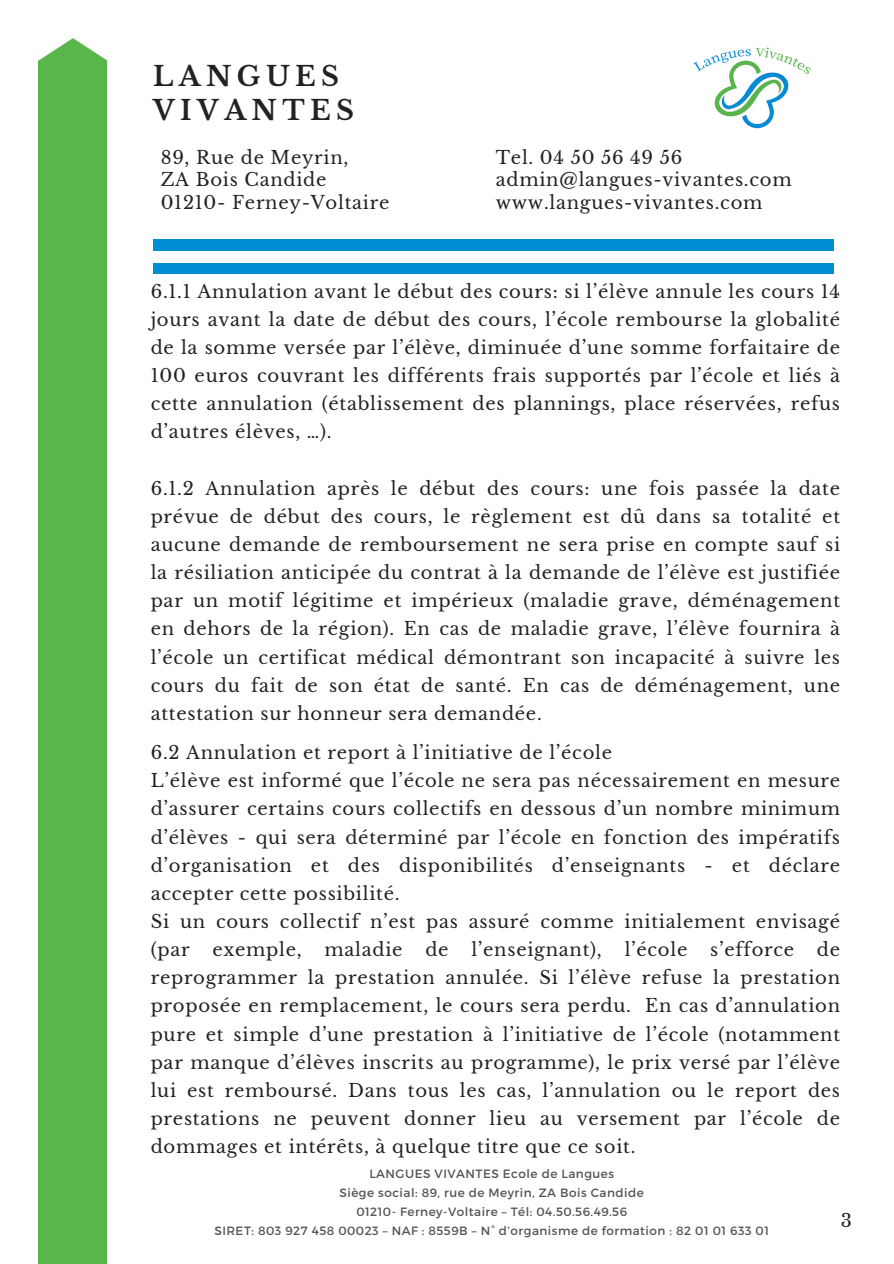
<style>
.page{position:relative;width:894px;height:1264px;background:#fff}
.page>*{position:absolute;margin:0;border:0;box-sizing:border-box;transform-origin:0 0}
.t1{font:700 27px/33.8px "Libre Baskerville";letter-spacing:.2em;color:#222}
.t2{font:18px/28.2px "Libre Baskerville";letter-spacing:.04em;color:#222}
.t3{font:12px "Montserrat";letter-spacing:.04em;color:#545454}
</style>
<div class="page">
<div style="left:39px;top:385px;width:67px;height:878px;background:#58b64a"></div>
<div style="left:39px;top:39px;width:67px;height:346px;background:#58b64a"></div>
<div style="left:153px;top:263px;width:680px;height:11px;background:#008dd4"></div>
<div style="left:153px;top:239px;width:680px;height:11px;background:#008dd4"></div>
<img style="left:693px;top:47px;width:118px;height:82px">
<h1 class="t1" style="left:153px;top:60px;width:202px">LANGUES<br>VIVANTES</h1>
<h2 class="t2" style="left:161px;top:146px;width:230px;line-height:22.5px">89, Rue de Meyrin,<br>ZA Bois Candide<br>01210- Ferney-Voltaire</h2>
<p class="t2" style="left:495px;top:146px;width:297px;line-height:22.5px">Tel. 04 50 56 49 56 admin@langues-vivantes.com www.langues-vivantes.com</p>
<h2 class="t2" style="left:151px;top:277px;width:690px;text-align:justify">6.1.1 Annulation avant le début des cours: si l’élève annule les cours 14 jours avant la date de début des cours, l’école rembourse la globalité de la somme versée par l’élève, diminuée d’une somme forfaitaire de 100 euros couvrant les différents frais supportés par l’école et liés à cette annulation (établissement des plannings, place réservées, refus d’autres élèves, …).</h2>
<h2 class="t2" style="left:151px;top:474px;width:690px;text-align:justify">6.1.2 Annulation après le début des cours: une fois passée la date prévue de début des cours, le règlement est dû dans sa totalité et aucune demande de remboursement ne sera prise en compte sauf si la résiliation anticipée du contrat à la demande de l’élève est justifiée par un motif légitime et impérieux (maladie grave, déménagement en dehors de la région). En cas de maladie grave, l’élève fournira à l’école un certificat médical démontrant son incapacité à suivre les cours du fait de son état de santé. En cas de déménagement, une attestation sur honneur sera demandée.</h2>
<p class="t2" style="left:151px;top:738px;width:690px">6.2 Annulation et report à l’initiative de l’école<br>L’élève est informé que l’école ne sera pas nécessairement en mesure d’assurer certains cours collectifs en dessous d’un nombre minimum d’élèves - qui sera déterminé par l’école en fonction des impératifs d’organisation et des disponibilités d’enseignants - et déclare accepter cette possibilité.<br>Si un cours collectif n’est pas assuré comme initialement envisagé (par</p>
<p class="t2" style="left:212px;top:935px;width:91px">exemple,</p>
<p class="t2" style="left:324px;top:935px;width:80px">maladie</p>
<p class="t2" style="left:425px;top:935px;width:25px">de</p>
<p class="t2" style="left:471px;top:935px;width:132px">l’enseignant),</p>
<p class="t2" style="left:624px;top:935px;width:64px">l’école</p>
<p class="t2" style="left:710px;top:935px;width:85px">s’efforce</p>
<p class="t2" style="left:151px;top:935px;width:690px;text-align:justify;text-indent:666px">de reprogrammer la prestation annulée. Si l’élève refuse la prestation proposée en remplacement, le cours sera perdu. En cas d’annulation pure et simple d’une prestation à l’initiative de l’école (notamment par manque d’élèves inscrits au programme), le prix versé par l’élève lui est remboursé. Dans tous les cas, l’annulation ou le report des prestations ne peuvent donner lieu au versement par l’école de dommages et intérêts, à quelque titre que ce soit.</p>
<h2 class="t3" style="left:369px;top:1165px;width:246px">LANGUES VIVANTES Ecole de Langues</h2>
<p class="t3" style="left:339px;top:1184px;width:305px">Siège social: 89, rue de Meyrin, ZA Bois Candide</p>
<p class="t3" style="left:356px;top:1203px;width:272px">01210- Ferney-Voltaire – Tél: 04.50.56.49.56</p>
<p class="t3" style="left:214px;top:1222px;width:556px">SIRET: 803 927 458 00023 – NAF : 8559B – N° d’organisme de formation : 82 01 01 633 01</p>
<h2 class="t2" style="left:840px;top:1206px;width:13px">3</h2>
</div>
